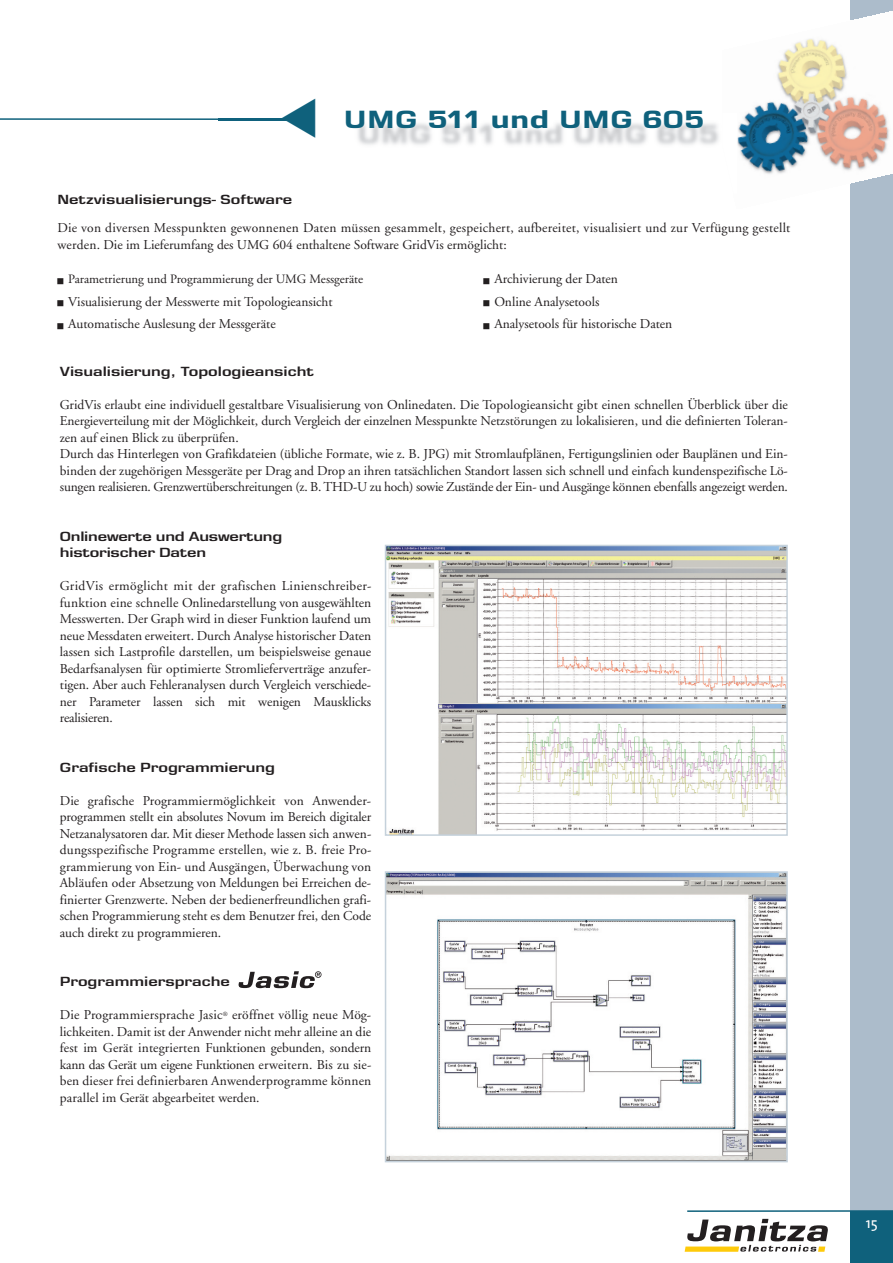
<style>
.page{position:relative;width:893px;height:1263px;background:#fff}
.page>*{position:absolute;margin:0;border:0;box-sizing:border-box;transform-origin:0 0}
.t1{font:700 24px "Seat Eurostile";letter-spacing:.015em;color:#0f617c}
.t2{font:15px "The Sans";color:#fff}
.t3{font:13.5px/16.5px "Adobe Garamond";color:#231f20}
.t4{font:13.5px/16.5px "Adobe Garamond";letter-spacing:.02em;color:#231f20}
.t5{font:600 12.75px/16.5px "Seat Eurostile";color:#231f20}
.t6{font:12.75px "Adobe Garamond";color:#231f20}
</style>
<div class="page">
<div style="left:850px;top:0;width:43px;height:1263px;background:#acbccb"></div>
<img style="left:737px;top:12px;width:156px;height:172px">
<svg style="left:685px;top:1219px;width:143px;height:33px"></svg>
<div style="left:850px;top:1211px;width:43px;height:52px;background:#0f617c"></div>
<hr style="left:687px;top:1210px;width:206px;height:2px;background:#0f617c">
<img style="left:358px;top:123px;width:361px;height:22px">
<img style="left:388px;top:548px;width:397px;height:285px">
<div style="left:385px;top:545px;width:403px;height:291px;border:2px solid #c5d1db"></div>
<img style="left:388px;top:874px;width:397px;height:285px">
<div style="left:385px;top:871px;width:403px;height:291px;border:2px solid #c5d1db"></div>
<svg style="left:238px;top:971px;width:83px;height:17px"></svg>
<svg style="left:0;top:118px;width:293px;height:3px"></svg>
<h1 class="t1" style="left:344px;top:110px;width:362px">UMG 511 und UMG 605</h1>
<p class="t5" style="left:57px;top:193px;width:236px">Netzvisualisierungs- Software</p>
<p class="t4" style="left:57px;top:221px;width:734px">Die von diversen Messpunkten gewonnenen Daten müssen gesammelt, gespeichert, aufbereitet, visualisiert und zur Verfügung gestellt werden. Die im Lieferumfang des UMG 604 enthaltene Software GridVis ermöglicht:</p>
<p class="t6" style="left:68px;top:274px;width:296px">Parametrierung und Programmierung der UMG Messgeräte</p>
<p class="t3" style="left:68px;top:292px;width:266px;line-height:22.5px">Visualisierung der Messwerte mit Topologieansicht<br>Automatische Auslesung der Messgeräte</p>
<p class="t3" style="left:494px;top:269px;width:180px;line-height:22.5px">Archivierung der Daten<br>Online Analysetools<br>Analysetools für historische Daten</p>
<p class="t5" style="left:60px;top:364px;width:256px">Visualisierung, Topologieansicht</p>
<p class="t3" style="left:60px;top:397px;width:730px">GridVis erlaubt eine individuell gestaltbare Visualisierung von Onlinedaten. Die Topologieansicht gibt einen schnellen Überblick über die Energieverteilung mit der Möglichkeit, durch Vergleich der einzelnen Messpunkte Netzstörungen zu lokalisieren, und die definierten Toleran&shy;zen auf einen Blick zu überprüfen.<br>Durch das Hinterlegen von Grafikdateien (übliche Formate, wie z. B. JPG) mit Stromlaufplänen, Fertigungslinien oder Bauplänen und Ein&shy;binden der zugehörigen Messgeräte per Drag and Drop an ihren tatsächlichen Standort lassen sich schnell und einfach kundenspezifische Lö&shy;sungen realisieren. Grenzwertüberschreitungen (z. B. THD-U zu hoch) sowie Zustände der Ein- und Ausgänge können ebenfalls angezeigt werden.</p>
<p class="t5" style="left:60px;top:529px;width:224px">Onlinewerte und Auswertung historischer Daten</p>
<p class="t3" style="left:60px;top:579px;width:313px;text-align:justify">GridVis ermöglicht mit der grafischen Linienschreiber&shy;funktion eine schnelle Onlinedarstellung von ausgewählten Messwerten. Der Graph wird in dieser Funktion laufend um neue Messdaten erweitert. Durch Analyse historischer Daten lassen sich Lastprofile darstellen, um beispielsweise genaue Bedarfsanalysen für optimierte Stromlieferverträge anzufer&shy;tigen. Aber auch Fehleranalysen durch Vergleich verschiede&shy;ner Parameter lassen sich mit wenigen Mausklicks realisieren.</p>
<p class="t5" style="left:60px;top:760px;width:217px">Grafische Programmierung</p>
<p class="t3" style="left:60px;top:793px;width:313px;text-align:justify">Die grafische Programmiermöglichkeit von Anwender&shy;programmen stellt ein absolutes Novum im Bereich digitaler Netzanalysatoren dar. Mit dieser Methode lassen sich anwen&shy;dungsspezifische Programme erstellen, wie z. B. freie Pro&shy;grammierung von Ein- und Ausgängen, Überwachung von Abläufen oder Absetzung von Meldungen bei Erreichen de&shy;finierter Grenzwerte. Neben der bedienerfreundlichen grafi&shy;schen Programmierung steht es dem Benutzer frei, den Code auch direkt zu programmieren.</p>
<p class="t5" style="left:60px;top:975px;width:172px">Programmiersprache</p>
<p class="t3" style="left:60px;top:1008px;width:313px;text-align:justify">Die Programmiersprache Jasic<sup>®</sup> eröffnet völlig neue Mög&shy;lichkeiten. Damit ist der Anwender nicht mehr alleine an die fest im Gerät integrierten Funktionen gebunden, sondern kann das Gerät um eigene Funktionen erweitern. Bis zu sie&shy;ben dieser frei definierbaren Anwenderprogramme können parallel im Gerät abgearbeitet werden.</p>
<p class="t2" style="left:866px;top:1217px;width:14px">15</p>
</div>
